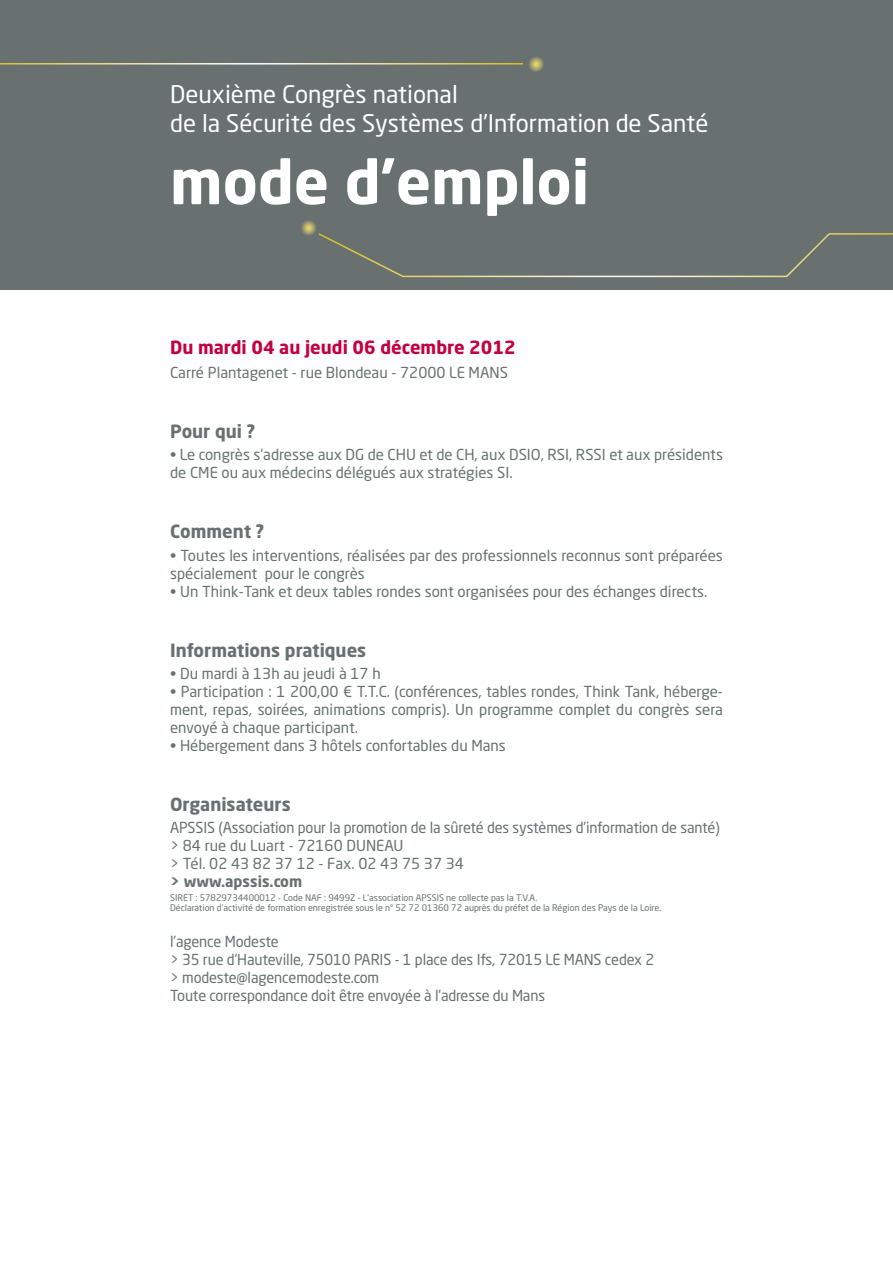
<style>
.page{position:relative;width:893px;height:1263px;background:#fff}
.page>*{position:absolute;margin:0;border:0;box-sizing:border-box;transform-origin:0 0}
.t1{font:700 60px "Neo Sans Std";color:#fff}
.t2{font:24px/28.8px "Neo Sans Std";color:#fff}
.t3{font:700 18px "Neo Sans Std";color:#687170}
.t4{font:700 18px "Neo Sans Std";color:#c30040}
.t5{font:15px/18px "Neo Sans Std";color:#687170}
.t6{font:700 15px "Neo Sans Std";color:#687170}
.t7{font:9px/10.5px "Neo Sans Std";color:#687170}
</style>
<div class="page">
<div style="left:0;top:0;width:893px;height:289px;background:#687170"></div>
<hr style="left:0;top:63px;width:523px;height:2px;background:#fff">
<svg style="left:527px;top:55px;width:17px;height:17px"></svg>
<svg style="left:300px;top:219px;width:17px;height:17px"></svg>
<svg style="left:318px;top:233px;width:575px;height:45px"></svg>
<h2 class="t2" style="left:170px;top:80px;width:540px">Deuxième Congrès national<br>de la Sécurité des Systèmes d’Information de Santé</h2>
<h1 class="t1" style="left:170px;top:143px;width:421px">mode d’emploi</h1>
<p class="t4" style="left:170px;top:336px;width:347px">Du mardi 04 au jeudi 06 décembre 2012</p>
<p class="t5" style="left:170px;top:363px;width:339px">Carré Plantagenet - rue Blondeau - 72000 LE MANS</p>
<p class="t3" style="left:170px;top:420px;width:87px">Pour qui ?</p>
<p class="t5" style="left:170px;top:445px;width:554px">• Le congrès s’adresse aux DG de CHU et de CH, aux DSIO, RSI, RSSI et aux présidents de CME ou aux médecins délégués aux stratégies SI.</p>
<p class="t3" style="left:170px;top:520px;width:96px">Comment ?</p>
<p class="t5" style="left:170px;top:546px;width:554px">• Toutes les interventions, réalisées par des professionnels reconnus sont préparées spécialement pour le congrès</p>
<p class="t5" style="left:170px;top:582px;width:539px">• Un Think-Tank et deux tables rondes sont organisées pour des échanges directs.</p>
<p class="t3" style="left:170px;top:638px;width:198px">Informations pratiques</p>
<p class="t5" style="left:170px;top:664px;width:212px">• Du mardi à 13h au jeudi à 17 h</p>
<p class="t5" style="left:170px;top:682px;width:554px;text-align:justify">• Participation : 1 200,00 € T.T.C. (conférences, tables rondes, Think Tank, héberge&shy;ment, repas, soirées, animations compris). Un programme complet du congrès sera envoyé à chaque participant.</p>
<p class="t5" style="left:170px;top:736px;width:337px">• Hébergement dans 3 hôtels confortables du Mans</p>
<p class="t3" style="left:170px;top:792px;width:122px">Organisateurs</p>
<p class="t5" style="left:170px;top:818px;width:551px">APSSIS (Association pour la promotion de la sûreté des systèmes d’information de santé) &gt; 84 rue du Luart - 72160 DUNEAU<br>&gt; Tél. 02 43 82 37 12 - Fax. 02 43 75 37 34</p>
<p class="t6" style="left:170px;top:872px;width:134px">&gt; www.apssis.com</p>
<p class="t7" style="left:170px;top:892px;width:493px">SIRET : 57829734400012 - Code NAF : 9499Z - L’association APSSIS ne collecte pas la T.V.A.<br>Déclaration d’activité de formation enregistrée sous le n° 52 72 01360 72 auprès du préfet de la Région des Pays de la Loire.</p>
<p class="t5" style="left:170px;top:932px;width:486px">l’agence Modeste<br>&gt; 35 rue d’Hauteville, 75010 PARIS - 1 place des Ifs, 72015 LE MANS cedex 2 &gt; modeste@lagencemodeste.com<br>Toute correspondance doit être envoyée à l’adresse du Mans</p>
</div>
